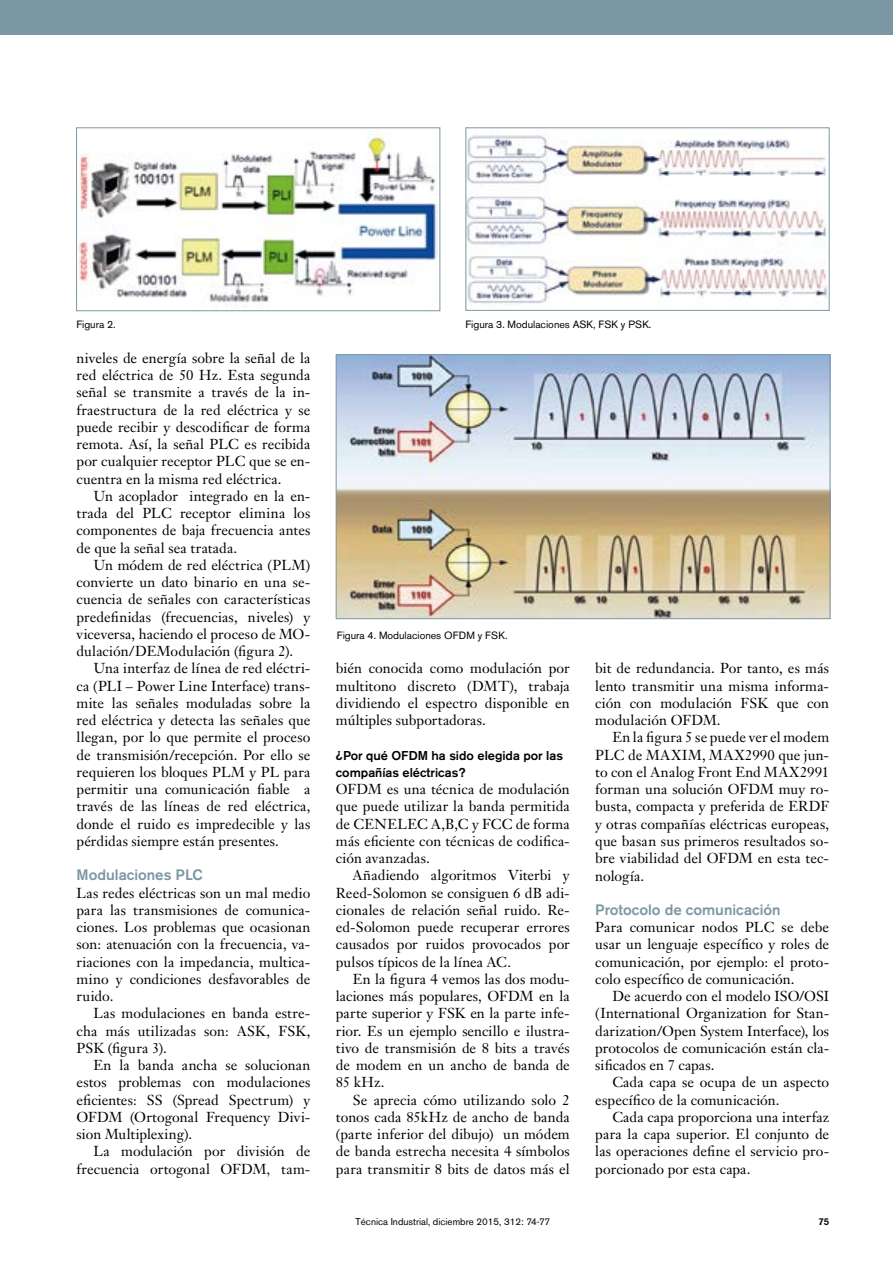
<style>
.page{position:relative;width:893px;height:1263px;background:#fff}
.page>*{position:absolute;margin:0;border:0;box-sizing:border-box;transform-origin:0 0}
.t1{font:500 15px "Akzidenz Grotesk BE";color:#7b97a4}
.t2{font:14.25px/17.2px "Janson Text";letter-spacing:.005em;color:#000;text-align:justify}
.t3{font:500 12.75px/17.2px "Akzidenz Grotesk BE";color:#000}
.t4{font:10.5px "Akzidenz Grotesk BE";color:#000}
.t5{font:9.75px "Akzidenz Grotesk BE";color:#000}
.t6{font:500 9.75px "Akzidenz Grotesk BE";color:#000}
.s1{font-style:italic}
</style>
<div class="page">
<div style="left:0;top:0;width:893px;height:34px;background:#7b97a4"></div>
<img style="left:79px;top:136px;width:358px;height:170px">
<div style="left:76px;top:128px;width:364px;height:183px;border:1px solid #7b97a4"></div>
<img style="left:468px;top:135px;width:359px;height:170px">
<div style="left:466px;top:128px;width:363px;height:183px;border:1px solid #7b97a4"></div>
<img style="left:338px;top:356px;width:490px;height:261px">
<div style="left:336px;top:354px;width:494px;height:265px;border:1px solid #7b97a4"></div>
<p class="t4" style="left:77px;top:318px;width:41px">Figura 2.</p>
<p class="t4" style="left:466px;top:318px;width:187px">Figura 3. Modulaciones ASK, FSK y PSK.</p>
<p class="t2" style="left:77px;top:349px;width:235px">niveles de energía sobre la señal de la red eléctrica de 50 Hz. Esta segunda señal se transmite a través de la in&shy;fraestructura de la red eléctrica y se puede recibir y descodificar de forma remota. Así, la señal PLC es recibida por cualquier receptor PLC que se en&shy;cuentra en la misma red eléctrica.</p>
<p class="t2" style="left:77px;top:487px;width:235px;text-indent:17px">Un acoplador integrado en la en&shy;trada del PLC receptor elimina los componentes de baja frecuencia antes de que la señal sea tratada.</p>
<p class="t2" style="left:77px;top:556px;width:235px;text-indent:17px">Un módem de red eléctrica (PLM) convierte un dato binario en una se&shy;cuencia de señales con características predefinidas (frecuencias, niveles) y viceversa, haciendo el proceso de MO&shy;dulación/DEModulación (figura 2).</p>
<p class="t2" style="left:77px;top:660px;width:235px;text-indent:17px">Una interfaz de línea de red eléctri&shy;ca (PLI – Power Line Interface) trans&shy;mite las señales moduladas sobre la red eléctrica y detecta las señales que llegan, por lo que permite el proceso de transmisión/recepción. Por ello se requieren los bloques PLM y PL para permitir una comunicación fiable a través de las líneas de red eléctrica, donde el ruido es impredecible y las pérdidas siempre están presentes.</p>
<p class="t1" style="left:77px;top:866px;width:128px">Modulaciones PLC</p>
<p class="t2" style="left:77px;top:884px;width:235px">Las redes eléctricas son un mal medio para las transmisiones de comunica&shy;ciones. Los problemas que ocasionan son: atenuación con la frecuencia, va&shy;riaciones con la impedancia, multica&shy;mino y condiciones desfavorables de ruido.</p>
<p class="t2" style="left:77px;top:1005px;width:235px;text-indent:17px">Las modulaciones en banda estre&shy;cha más utilizadas son: ASK, FSK, PSK (figura 3).</p>
<p class="t2" style="left:77px;top:1056px;width:235px;text-indent:17px">En la banda ancha se solucionan estos problemas con modulaciones eficientes: SS (Spread Spectrum) y OFDM (Ortogonal Frequency Divi&shy;sion Multiplexing).</p>
<p class="t2" style="left:77px;top:1143px;width:235px;text-align:right">La modulación por división de frecuencia ortogonal OFDM<span class="s1">,</span> tam-</p>
<p class="t4" style="left:337px;top:629px;width:172px">Figura 4. Modulaciones OFDM y FSK.</p>
<p class="t2" style="left:336px;top:660px;width:235px">bién conocida como modulación por multitono discreto (DMT), trabaja dividiendo el espectro disponible en múltiples subportadoras.</p>
<p class="t3" style="left:336px;top:746px;width:229px">¿Por qué OFDM ha sido elegida por las compañías eléctricas?</p>
<p class="t2" style="left:336px;top:780px;width:235px">OFDM es una técnica de modulación que puede utilizar la banda permitida de CENELEC A,B,C y FCC de forma más eficiente con técnicas de codifica&shy;ción avanzadas.</p>
<p class="t2" style="left:336px;top:867px;width:235px;text-indent:17px">Añadiendo algoritmos Viterbi y Reed-Solomon se consiguen 6 dB adi&shy;cionales de relación señal ruido. Re&shy;ed-Solomon puede recuperar errores causados por ruidos provocados por pulsos típicos de la línea AC.</p>
<p class="t2" style="left:336px;top:970px;width:235px;text-indent:17px">En la figura 4 vemos las dos modu&shy;laciones más populares, OFDM en la parte superior y FSK en la parte infe&shy;rior. Es un ejemplo sencillo e ilustra&shy;tivo de transmisión de 8 bits a través de modem en un ancho de banda de 85 kHz.</p>
<p class="t2" style="left:336px;top:1091px;width:235px;text-indent:17px">Se aprecia cómo utilizando solo 2 tonos cada 85kHz de ancho de banda (parte inferior del dibujo) un módem de banda estrecha necesita 4 símbolos para transmitir 8 bits de datos más el</p>
<p class="t2" style="left:595px;top:660px;width:235px">bit de redundancia. Por tanto, es más lento transmitir una misma informa&shy;ción con modulación FSK que con modulación OFDM.</p>
<p class="t2" style="left:595px;top:729px;width:235px;text-indent:17px">En la figura 5 se puede ver el modem PLC de MAXIM, MAX2990 que jun&shy;to con el Analog Front End MAX2991 forman una solución OFDM muy ro&shy;busta, compacta y preferida de ERDF y otras compañías eléctricas europeas, que basan sus primeros resultados so&shy;bre viabilidad del OFDM en esta tec&shy;nología.</p>
<p class="t1" style="left:595px;top:900px;width:187px">Protocolo de comunicación</p>
<p class="t2" style="left:595px;top:918px;width:235px">Para comunicar nodos PLC se debe usar un lenguaje específico y roles de comunicación, por ejemplo: el proto&shy;colo específico de comunicación.</p>
<p class="t2" style="left:595px;top:987px;width:235px;text-indent:17px">De acuerdo con el modelo ISO/OSI (International Organization for Stan&shy;darization/Open System Interface), los protocolos de comunicación están cla&shy;sificados en 7 capas.</p>
<p class="t2" style="left:595px;top:1074px;width:235px;text-indent:17px">Cada capa se ocupa de un aspecto específico de la comunicación.</p>
<p class="t2" style="left:595px;top:1108px;width:235px;text-indent:17px">Cada capa proporciona una interfaz para la capa superior. El conjunto de las operaciones define el servicio pro&shy;porcionado por esta capa.</p>
<p class="t5" style="left:356px;top:1216px;width:196px">Técnica Industrial, diciembre 2015, 312: 74-77</p>
<p class="t6" style="left:818px;top:1216px;width:12px">75</p>
</div>
